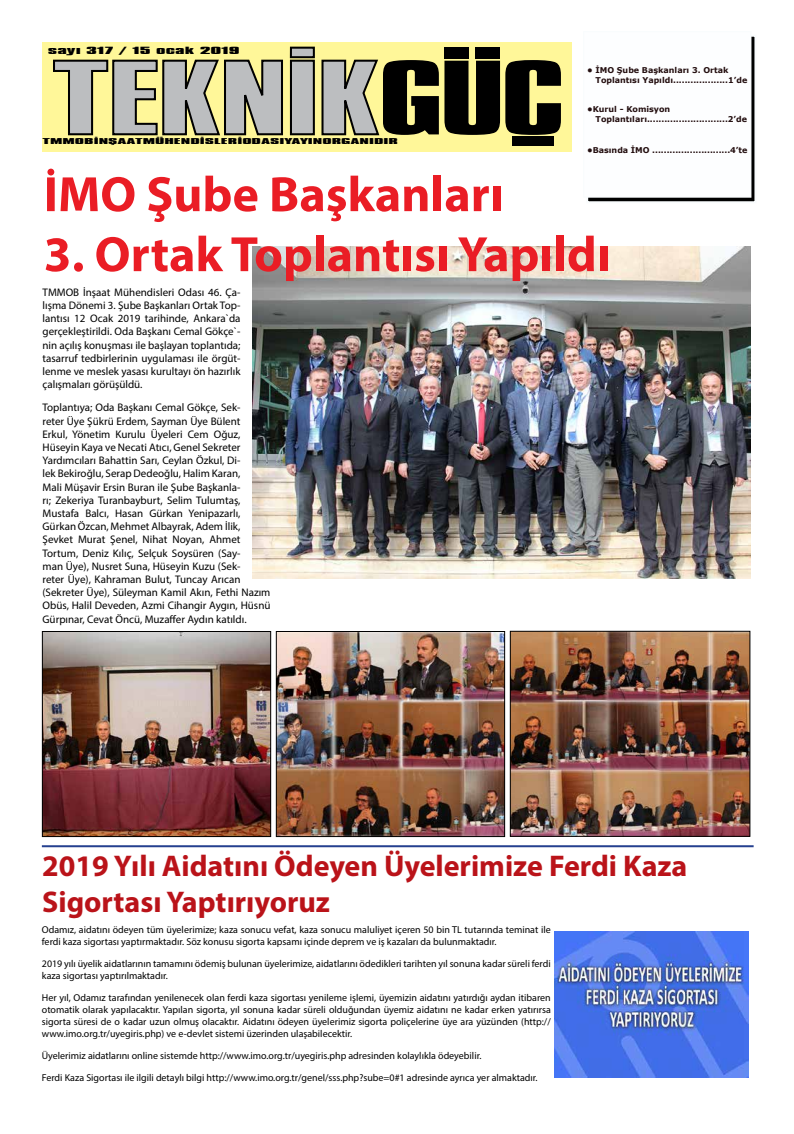
<style>
.page{position:relative;width:794px;height:1134px;background:#fff}
.page>*{position:absolute;margin:0;border:0;box-sizing:border-box;transform-origin:0 0}
.t1{font:700 50px "Myriad Pro";color:#ea1d25}
.t2{font:700 30px/36px "Myriad Pro";color:#ba1319}
.t3{font:11px/13.2px "Myriad Pro";color:#000;text-align:justify}
.t4{font:700 11px "Revival 565 BT";color:#000}
.t5{font:10px/12px "Myriad Pro";color:#000}
.t6{font:700 9px "Compacta BT";color:#000;scale:2.65 1}
.t7{font:700 8px/9.6px "Verdana";color:#240f10}
.t8{font:700 7.3px "Compacta BT";color:#000;scale:2.78 1}
</style>
<div class="page">
<svg style="left:43px;top:42px;width:529px;height:34px"></svg>
<svg style="left:589px;top:38px;width:164px;height:162px"></svg>
<div style="left:586px;top:35px;width:170px;height:168px;border:2px solid #f9fcfd"></div>
<div style="left:583px;top:32px;width:168px;height:165px;background:#fdfeff"></div>
<div style="left:583px;top:31px;width:168px;height:167px;border:1px solid #f9fcfd"></div>
<div style="left:43px;top:43px;width:528px;height:109px;background:#fff799"></div>
<svg style="left:53px;top:59px;width:230px;height:77px"></svg>
<div style="left:291px;top:61px;width:23px;height:73px;background:#bcbec0"></div>
<div style="left:290px;top:60px;width:25px;height:75px;border:2px solid #000"></div>
<div style="left:291px;top:48px;width:23px;height:9px;background:#bcbec0"></div>
<div style="left:290px;top:47px;width:25px;height:11px;border:2px solid #000"></div>
<svg style="left:321px;top:47px;width:240px;height:89px"></svg>
<div style="left:444px;top:47px;width:24px;height:12px;background:#000"></div>
<div style="left:476px;top:47px;width:24px;height:12px;background:#000"></div>
<div style="left:513px;top:136px;width:41px;height:10px;background:#000"></div>
<img style="left:252px;top:247px;width:498px;height:332px">
<img style="left:44px;top:633px;width:225px;height:202px">
<div style="left:42px;top:631px;width:229px;height:206px;border:1px solid #000"></div>
<img style="left:278px;top:633px;width:225px;height:202px">
<div style="left:276px;top:631px;width:229px;height:206px;border:1px solid #000"></div>
<img style="left:512px;top:633px;width:236px;height:202px">
<div style="left:510px;top:631px;width:240px;height:206px;border:1px solid #000"></div>
<hr style="left:42px;top:845px;width:711px;height:2px;background:#25408f">
<img style="left:554px;top:931px;width:195px;height:146px">
<p class="t6" style="left:48px;top:45px;width:74px">sayı 317 / 15 ocak 2019</p>
<p class="t8" style="left:43px;top:137px;width:129px">TMMOBİNŞAATMÜHENDİSLERİODASIYAYINORGANIDIR</p>
<p class="t4" style="left:659px;top:59px;width:70px">15 Ocak 2019</p>
<p class="t7" style="left:595px;top:75px;width:153px">Toplantısı Yapıldı...................1’de</p>
<p class="t7" style="left:595px;top:104px;width:153px;text-indent:-9px">•Kurul - Komisyon<br>Toplantıları............................2’de</p>
<p class="t7" style="left:587px;top:145px;width:162px">•Basında İMO ...........................4’te</p>
<p class="t7" style="left:587px;top:66px;width:143px">• İMO Şube Başkanları 3. Ortak</p>
<h1 class="t1" style="left:44px;top:162px;width:461px">İMO Şube Başkanları</h1>
<h1 class="t1" style="left:44px;top:222px;width:568px">3. Ortak Toplantısı Yapıldı</h1>
<p class="t3" style="left:43px;top:285px;width:199px">TMMOB İnşaat Mühendisleri Odası 46. Ça&shy;lışma Dönemi 3. Şube Başkanları Ortak Top&shy;lantısı 12 Ocak 2019 tarihinde, Ankara`da gerçekleştirildi. Oda Başkanı Cemal Gökçe`- nin açılış konuşması ile başlayan toplantıda; tasarruf tedbirlerinin uygulaması ile örgüt&shy;lenme ve meslek yasası kurultayı ön hazırlık çalışmaları görüşüldü.</p>
<p class="t3" style="left:43px;top:401px;width:229px;text-align:left">Toplantıya; Oda Başkanı Cemal Gökçe, Sek-<br>reter Üye Şükrü Erdem, Sayman Üye Bülent<br>Erkul, Yönetim Kurulu Üyeleri Cem Oğuz, Hüseyin Kaya ve Necati Atıcı, Genel Sekreter Yardımcıları Bahattin Sarı, Ceylan Özkul, Di-<br>lek Bekiroğlu, Serap Dedeoğlu, Halim Karan,<br>Mali Müşavir Ersin Buran ile Şube Başkanla-<br>rı; Zekeriya Turanbayburt, Selim Tulumtaş, Mustafa Balcı, Hasan Gürkan Yenipazarlı, Gürkan Özcan, Mehmet Albayrak, Adem İlik, Şevket Murat Şenel, Nihat Noyan, Ahmet Tortum, Deniz Kılıç, Selçuk Soysüren (Say-<br>man Üye), Nusret Suna, Hüseyin Kuzu (Sek-<br>reter Üye), Kahraman Bulut, Tuncay Arıcan (Sekreter Üye), Süleyman Kamil Akın, Fethi Nazım Obüs, Halil Deveden, Azmi Cihangir Aygın, Hüsnü Gürpınar, Cevat Öncü, Muzaffer Aydın katıldı.</p>
<h2 class="t2" style="left:42px;top:847px;width:646px">2019 Yılı Aidatını Ödeyen Üyelerimize Ferdi Kaza<br>Sigortası Yaptırıyoruz</h2>
<p class="t5" style="left:42px;top:923px;width:510px">Odamız, aidatını ödeyen tüm üyelerimize; kaza sonucu vefat, kaza sonucu maluliyet içeren 50 bin TL tutarında teminat ile ferdi kaza sigortası yaptırmaktadır. Söz konusu sigorta kapsamı içinde deprem ve iş kazaları da bulunmaktadır.</p>
<p class="t5" style="left:42px;top:957px;width:510px">2019 yılı üyelik aidatlarının tamamını ödemiş bulunan üyelerimize, aidatlarını ödedikleri tarihten yıl sonuna kadar süreli ferdi kaza sigortası yaptırılmaktadır.</p>
<p class="t5" style="left:42px;top:991px;width:510px;text-align:justify">Her yıl, Odamız tarafından yenilenecek olan ferdi kaza sigortası yenileme işlemi, üyemizin aidatını yatırdığı aydan itibaren otomatik olarak yapılacaktır. Yapılan sigorta, yıl sonuna kadar süreli olduğundan üyemiz aidatını ne kadar erken yatırırsa sigorta süresi de o kadar uzun olmuş olacaktır. Aidatını ödeyen üyelerimiz sigorta poliçelerine üye ara yüzünden (http:// www.imo.org.tr/uyegiris.php) ve e-devlet sistemi üzerinden ulaşabilecektir.</p>
<p class="t5" style="left:42px;top:1049px;width:441px">Üyelerimiz aidatlarını online sistemde http://www.imo.org.tr/uyegiris.php adresinden kolaylıkla ödeyebilir.</p>
<p class="t5" style="left:42px;top:1071px;width:497px">Ferdi Kaza Sigortası ile ilgili detaylı bilgi http://www.imo.org.tr/genel/sss.php?sube=0#1 adresinde ayrıca yer almaktadır.</p>
</div>
